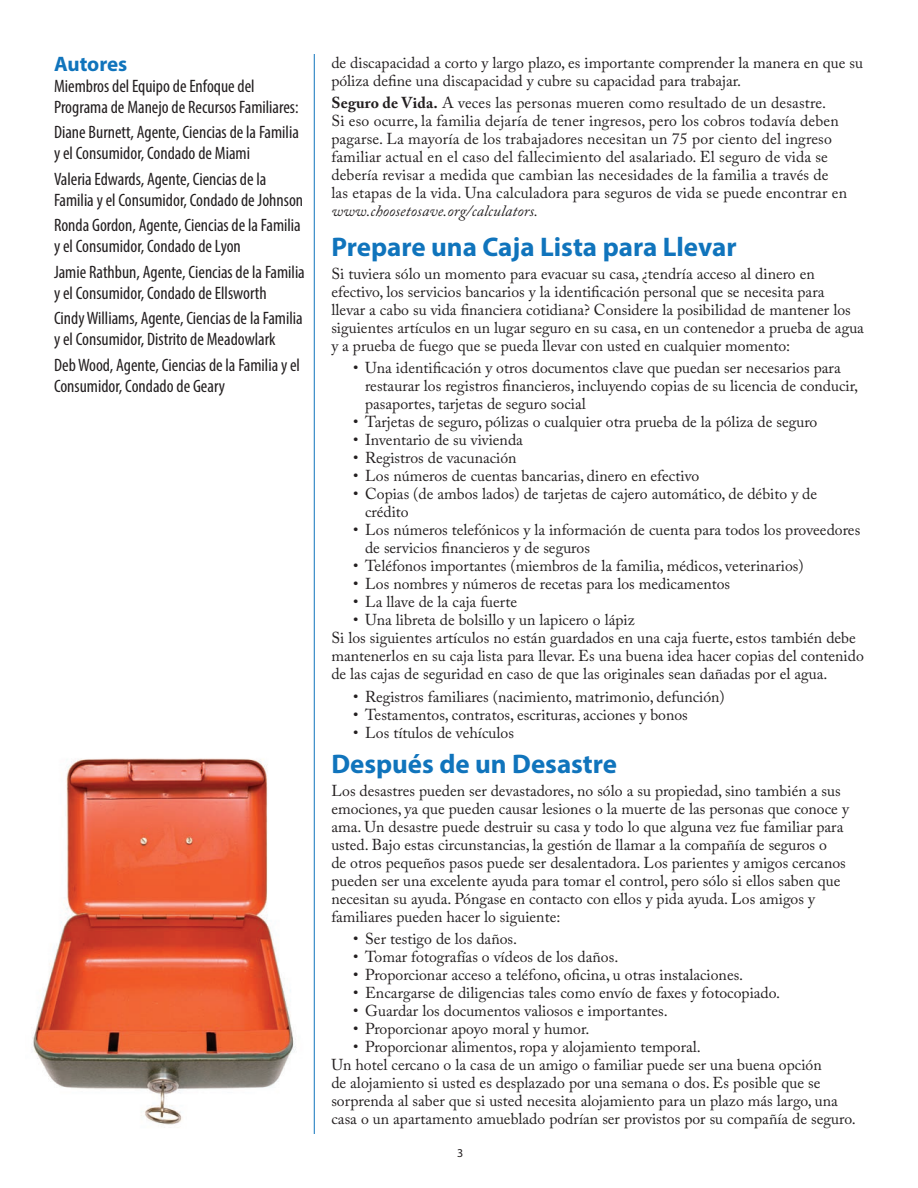
<style>
.page{position:relative;width:918px;height:1188px;background:#fff}
.page>*{position:absolute;margin:0;border:0;box-sizing:border-box;transform-origin:0 0}
.Subhead1{font:700 27px "Myriad Pro";color:#1074bc}
.Heading{font:700 21px "Myriad Pro";letter-spacing:-.005em;color:#1074bc}
.refbody{font:condensed 18px/21px "Myriad Pro";color:#231f20}
.truth_body{font:15.75px/18px "Adobe Caslon Pro";color:#231f20}
.Truth_body_bullet_2{font:15.75px/18px "Adobe Caslon Pro";color:#231f20}
.t1{font:12px "Myriad Pro";color:#231f20}
.s1{font-weight:700}
.s2{font-style:italic}
</style>
<div class="page">
<hr style="left:314px;top:54px;width:1px;height:1080px;background:#1074bc">
<img style="left:32px;top:758px;width:264px;height:368px">
<p class="Heading" style="left:54px;top:50px;width:75px">Autores</p>
<p class="refbody" style="left:54px;top:75px;width:246px">Miembros del Equipo de Enfoque del<br>Programa de Manejo de Recursos Familiares:</p>
<p class="refbody" style="left:54px;top:121px;width:246px">Diane Burnett, Agente, Ciencias de la Familia y el Consumidor, Condado de Miami</p>
<p class="refbody" style="left:54px;top:168px;width:251px">Valeria Edwards, Agente, Ciencias de la<br>Familia y el Consumidor, Condado de Johnson</p>
<p class="refbody" style="left:54px;top:214px;width:248px">Ronda Gordon, Agente, Ciencias de la Familia y el Consumidor, Condado de Lyon</p>
<p class="refbody" style="left:54px;top:261px;width:252px">Jamie Rathbun, Agente, Ciencias de la Familia y el Consumidor, Condado de Ellsworth</p>
<p class="refbody" style="left:54px;top:307px;width:250px">Cindy Williams, Agente, Ciencias de la Familia y el Consumidor, Distrito de Meadowlark</p>
<p class="refbody" style="left:54px;top:354px;width:248px">Deb Wood, Agente, Ciencias de la Familia y el<br>Consumidor, Condado de Geary</p>
<p class="truth_body" style="left:331px;top:53px;width:533px">de discapacidad a corto y largo plazo, es importante comprender la manera en que su póliza define una discapacidad y cubre su capacidad para trabajar.</p>
<p class="truth_body" style="left:331px;top:94px;width:517px"><span class="s1">Seguro de Vida.</span> A veces las personas mueren como resultado de un desastre.<br>Si eso ocurre, la familia dejaría de tener ingresos, pero los cobros todavía deben pagarse. La mayoría de los trabajadores necesitan un 75 por ciento del ingreso familiar actual en el caso del fallecimiento del asalariado. El seguro de vida se debería revisar a medida que cambian las necesidades de la familia a través de las etapas de la vida. Una calculadora para seguros de vida se puede encontrar en <span class="s2">www.choosetosave.org/calculators.</span></p>
<p class="Subhead1" style="left:331px;top:230px;width:407px">Prepare una Caja Lista para Llevar</p>
<p class="truth_body" style="left:331px;top:264px;width:534px">Si tuviera sólo un momento para evacuar su casa, ¿tendría acceso al dinero en efectivo, los servicios bancarios y la identificación personal que se necesita para<br>llevar a cabo su vida financiera cotidiana? Considere la posibilidad de mantener los siguientes artículos en un lugar seguro en su casa, en un contenedor a prueba de agua y a prueba de fuego que se pueda llevar con usted en cualquier momento:</p>
<p class="Truth_body_bullet_2" style="left:365px;top:359px;width:495px;text-indent:-12px">• Una identificación y otros documentos clave que puedan ser necesarios para restaurar los registros financieros, incluyendo copias de su licencia de conducir, pasaportes, tarjetas de seguro social</p>
<p class="Truth_body_bullet_2" style="left:353px;top:413px;width:466px">• Tarjetas de seguro, pólizas o cualquier otra prueba de la póliza de seguro</p>
<p class="Truth_body_bullet_2" style="left:353px;top:431px;width:171px">• Inventario de su vivienda</p>
<p class="Truth_body_bullet_2" style="left:353px;top:449px;width:165px">• Registros de vacunación</p>
<p class="Truth_body_bullet_2" style="left:353px;top:467px;width:348px">• Los números de cuentas bancarias, dinero en efectivo</p>
<p class="Truth_body_bullet_2" style="left:365px;top:485px;width:454px;text-indent:-12px">• Copias (de ambos lados) de tarjetas de cajero automático, de débito y de crédito</p>
<p class="Truth_body_bullet_2" style="left:365px;top:521px;width:497px;text-indent:-12px">• Los números telefónicos y la información de cuenta para todos los proveedores de servicios financieros y de seguros</p>
<p class="Truth_body_bullet_2" style="left:353px;top:557px;width:452px">• Teléfonos importantes (miembros de la familia, médicos, veterinarios)</p>
<p class="Truth_body_bullet_2" style="left:353px;top:575px;width:379px">• Los nombres y números de recetas para los medicamentos</p>
<p class="Truth_body_bullet_2" style="left:353px;top:593px;width:166px">• La llave de la caja fuerte</p>
<p class="Truth_body_bullet_2" style="left:353px;top:611px;width:283px">• Una libreta de bolsillo y un lapicero o lápiz</p>
<p class="truth_body" style="left:331px;top:629px;width:534px">Si los siguientes artículos no están guardados en una caja fuerte, estos también debe mantenerlos en su caja lista para llevar. Es una buena idea hacer copias del contenido de las cajas de seguridad en caso de que las originales sean dañadas por el agua.</p>
<p class="Truth_body_bullet_2" style="left:353px;top:687px;width:373px">• Registros familiares (nacimiento, matrimonio, defunción)</p>
<p class="Truth_body_bullet_2" style="left:353px;top:705px;width:336px">• Testamentos, contratos, escrituras, acciones y bonos</p>
<p class="Truth_body_bullet_2" style="left:353px;top:723px;width:162px">• Los títulos de vehículos</p>
<p class="Subhead1" style="left:331px;top:746px;width:287px">Después de un Desastre</p>
<p class="truth_body" style="left:331px;top:781px;width:519px">Los desastres pueden ser devastadores, no sólo a su propiedad, sino también a sus emociones, ya que pueden causar lesiones o la muerte de las personas que conoce y ama. Un desastre puede destruir su casa y todo lo que alguna vez fue familiar para usted. Bajo estas circunstancias, la gestión de llamar a la compañía de seguros o<br>de otros pequeños pasos puede ser desalentadora. Los parientes y amigos cercanos pueden ser una excelente ayuda para tomar el control, pero sólo si ellos saben que necesitan su ayuda. Póngase en contacto con ellos y pida ayuda. Los amigos y familiares pueden hacer lo siguiente:</p>
<p class="Truth_body_bullet_2" style="left:353px;top:930px;width:166px">• Ser testigo de los daños.</p>
<p class="Truth_body_bullet_2" style="left:353px;top:948px;width:267px">• Tomar fotografías o vídeos de los daños.</p>
<p class="Truth_body_bullet_2" style="left:353px;top:966px;width:392px">• Proporcionar acceso a teléfono, oficina, u otras instalaciones.</p>
<p class="Truth_body_bullet_2" style="left:353px;top:984px;width:429px">• Encargarse de diligencias tales como envío de faxes y fotocopiado.</p>
<p class="Truth_body_bullet_2" style="left:353px;top:1002px;width:316px">• Guardar los documentos valiosos e importantes.</p>
<p class="Truth_body_bullet_2" style="left:353px;top:1020px;width:238px">• Proporcionar apoyo moral y humor.</p>
<p class="Truth_body_bullet_2" style="left:353px;top:1038px;width:349px">• Proporcionar alimentos, ropa y alojamiento temporal.</p>
<p class="truth_body" style="left:331px;top:1056px;width:526px">Un hotel cercano o la casa de un amigo o familiar puede ser una buena opción<br>de alojamiento si usted es desplazado por una semana o dos. Es posible que se sorprenda al saber que si usted necesita alojamiento para un plazo más largo, una casa o un apartamento amueblado podrían ser provistos por su compañía de seguro.</p>
<p class="t1" style="left:457px;top:1146px;width:8px">3</p>
</div>
